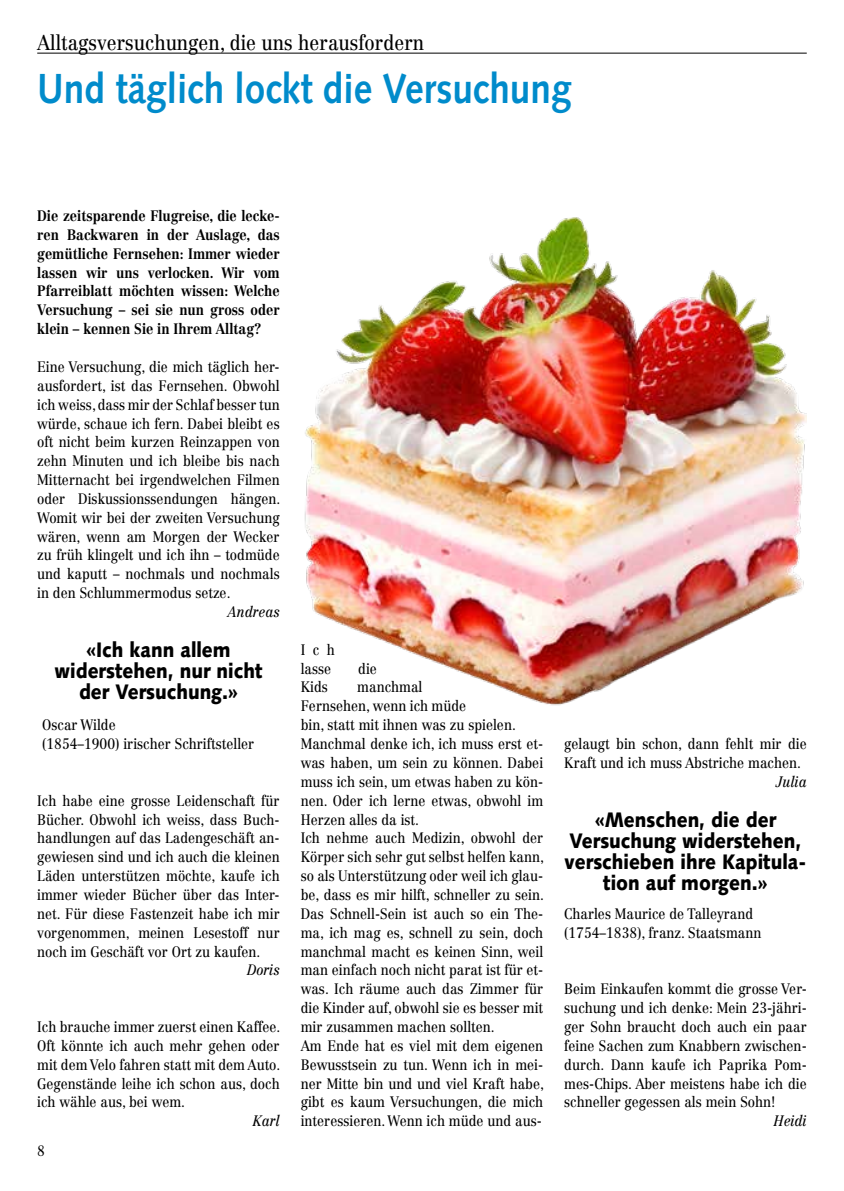
<style>
.page{position:relative;width:844px;height:1191px;background:#fff}
.page>*{position:absolute;margin:0;border:0;box-sizing:border-box;transform-origin:0 0}
.t1{font:700 42px "Syntax LT Std";color:#008bcb;scale:.88 1}
.t2{font:900 21px/21px "Syntax LT Std";color:#000;text-align:center;scale:.88 1}
.t3{font:21px "Centennial LT Std";color:#000;scale:.88 1}
.t4{font:14.88px/18.9px "Centennial LT Std";color:#000;scale:.88 1}
.t5{font:700 14.88px/18.9px "Centennial LT Std";color:#000;text-align:justify;scale:.88 1}
.t6{font:italic 14.88px "Centennial LT Std";color:#000;scale:.88 1}
</style>
<div class="page">
<hr style="left:37px;top:53px;width:769px;height:1px;background:#000">
<img style="left:304px;top:217px;width:502px;height:489px">
<h2 class="t3" style="left:37px;top:30px;width:441px">Alltagsversuchungen, die uns herausfordern</h2>
<h1 class="t1" style="left:37px;top:64px;width:608px">Und täglich lockt die Versuchung</h1>
<p class="t5" style="left:37px;top:206px;width:277px">Die zeitsparende Flugreise, die lecke&shy;ren Backwaren in der Auslage, das gemütliche Fernsehen: Immer wieder lassen wir uns verlocken. Wir vom Pfarreiblatt möchten wissen: Welche Versuchung – sei sie nun gross oder klein – kennen Sie in Ihrem Alltag?</p>
<p class="t4" style="left:37px;top:357px;width:278px;text-align:justify">Eine Versuchung, die mich täglich her&shy;ausfordert, ist das Fernsehen. Obwohl ich weiss, dass mir der Schlaf besser tun würde, schaue ich fern. Dabei bleibt es oft nicht beim kurzen Reinzappen von zehn Minuten und ich bleibe bis nach Mitternacht bei irgendwelchen Filmen oder Diskussionssendungen hängen.<br>Womit wir bei der zweiten Versuchung wären, wenn am Morgen der Wecker zu früh klingelt und ich ihn – todmüde und kaputt – nochmals und nochmals in den Schlummermodus setze.</p>
<p class="t6" style="left:227px;top:603px;width:61px">Andreas</p>
<h2 class="t2" style="left:54px;top:639px;width:238px">«Ich kann allem widerstehen, nur nicht der Versuchung.»</h2>
<p class="t4" style="left:42px;top:715px;width:242px">Oscar Wilde<br>(1854–1900) irischer Schriftsteller</p>
<p class="t4" style="left:37px;top:791px;width:277px;text-align:justify">Ich habe eine grosse Leidenschaft für Bücher. Obwohl ich weiss, dass Buch&shy;handlungen auf das Ladengeschäft an&shy;gewiesen sind und ich auch die kleinen Läden unterstützen möchte, kaufe ich immer wieder Bücher über das Inter&shy;net. Für diese Fastenzeit habe ich mir vorgenommen, meinen Lesestoff nur noch im Geschäft vor Ort zu kaufen.</p>
<p class="t6" style="left:247px;top:961px;width:38px">Doris</p>
<p class="t4" style="left:37px;top:1017px;width:278px;text-align:justify">Ich brauche immer zuerst einen Kaffee.<br>Oft könnte ich auch mehr gehen oder mit dem Velo fahren statt mit dem Auto.<br>Gegenstände leihe ich schon aus, doch ich wähle aus, bei wem.</p>
<p class="t6" style="left:253px;top:1112px;width:32px">Karl</p>
<p class="t4" style="left:37px;top:1141px;width:10px">8</p>
<p class="t4" style="left:300px;top:640px;width:40px">Ich lasse</p>
<p class="t4" style="left:358px;top:659px;width:23px">die</p>
<p class="t4" style="left:300px;top:678px;width:278px;text-indent:57px">manchmal<br>Fernsehen, wenn ich müde<br>bin, statt mit ihnen was zu spielen.<br>Manchmal denke ich, ich muss erst et&shy;was haben, um sein zu können. Dabei muss ich sein, um etwas haben zu kön&shy;nen. Oder ich lerne etwas, obwohl im Herzen alles da ist.<br>Ich nehme auch Medizin, obwohl der Körper sich sehr gut selbst helfen kann, so als Unterstützung oder weil ich glau&shy;be, dass es mir hilft, schneller zu sein.<br>Das Schnell-Sein ist auch so ein The&shy;ma, ich mag es, schnell zu sein, doch manchmal macht es keinen Sinn, weil man einfach noch nicht parat ist für et&shy;was. Ich räume auch das Zimmer für die Kinder auf, obwohl sie es besser mit mir zusammen machen sollten.<br>Am Ende hat es viel mit dem eigenen Bewusstsein zu tun. Wenn ich in mei&shy;ner Mitte bin und und viel Kraft habe, gibt es kaum Versuchungen, die mich interessieren. Wenn ich müde und aus-</p>
<p class="t4" style="left:300px;top:678px;width:32px">Kids</p>
<p class="t4" style="left:564px;top:734px;width:277px">gelaugt bin schon, dann fehlt mir die<br>Kraft und ich muss Abstriche machen.</p>
<p class="t6" style="left:775px;top:772px;width:37px">Julia</p>
<h2 class="t2" style="left:564px;top:809px;width:276px">«Menschen, die der<br>Versuchung widerstehen, verschieben ihre Kapitula&shy;tion auf morgen.»</h2>
<p class="t4" style="left:564px;top:904px;width:225px">Charles Maurice de Talleyrand (1754–1838), franz. Staatsmann</p>
<p class="t4" style="left:564px;top:979px;width:277px;text-align:justify">Beim Einkaufen kommt die grosse Ver&shy;suchung und ich denke: Mein 23-jähri&shy;ger Sohn braucht doch auch ein paar feine Sachen zum Knabbern zwischen&shy;durch. Dann kaufe ich Paprika Pom&shy;mes-Chips. Aber meistens habe ich die schneller gegessen als mein Sohn!</p>
<p class="t6" style="left:773px;top:1112px;width:39px">Heidi</p>
</div>
